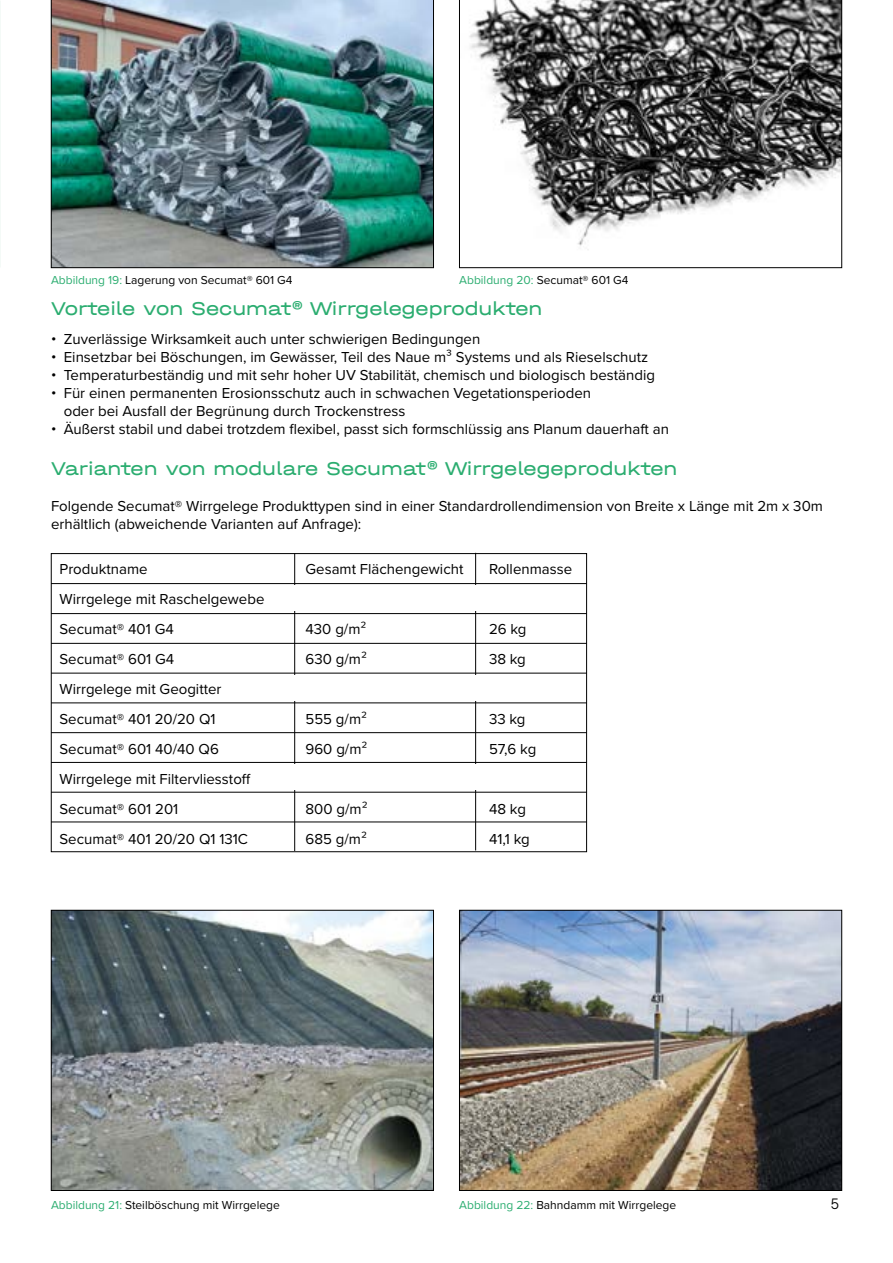
<style>
.page{position:relative;width:893px;height:1263px;background:#fff}
.page>*{position:absolute;margin:0;border:0;box-sizing:border-box;transform-origin:0 0}
.t1{font:19.5px "Halvar Breit";color:#2bad70}
.t2{font:15px/30px "Proxima Nova";color:#000}
.t3{font:15px "TT Commons Pro";color:#000}
.t4{font:12px "Proxima Nova";color:#000}
.s1{color:#2bad70}
</style>
<div class="page">
<div style="left:51px;top:553px;width:536px;height:299px;border:1px solid #000"></div>
<hr style="left:51px;top:583px;width:536px;height:1px;background:#000">
<hr style="left:51px;top:613px;width:536px;height:1px;background:#000">
<hr style="left:51px;top:643px;width:536px;height:1px;background:#000">
<hr style="left:51px;top:673px;width:536px;height:1px;background:#000">
<hr style="left:51px;top:703px;width:536px;height:1px;background:#000">
<hr style="left:51px;top:732px;width:536px;height:1px;background:#000">
<hr style="left:51px;top:762px;width:536px;height:1px;background:#000">
<hr style="left:51px;top:792px;width:536px;height:1px;background:#000">
<hr style="left:51px;top:822px;width:536px;height:1px;background:#000">
<hr style="left:294px;top:553px;width:1px;height:298px;background:#000">
<hr style="left:475px;top:553px;width:1px;height:297px;background:#000">
<img style="left:51px;top:0;width:383px;height:268px">
<svg style="left:459px;top:0;width:383px;height:268px"></svg>
<img style="left:461px;top:912px;width:379px;height:277px">
<div style="left:459px;top:910px;width:383px;height:281px;border:1px solid #000"></div>
<img style="left:53px;top:912px;width:379px;height:277px">
<div style="left:51px;top:910px;width:383px;height:281px;border:1px solid #000"></div>
<div style="left:291px;top:585px;width:263px;height:26px;background:#fff"></div>
<div style="left:289px;top:675px;width:263px;height:26px;background:#fff"></div>
<div style="left:291px;top:764px;width:261px;height:26px;background:#fff"></div>
<p class="t4" style="left:51px;top:271px;width:243px"><span class="s1">Abbildung 19:</span> Lagerung von Secumat® 601 G4</p>
<p class="t4" style="left:459px;top:271px;width:171px"><span class="s1">Abbildung 20:</span> Secumat® 601 G4</p>
<h1 class="t1" style="left:51px;top:297px;width:493px">Vorteile von Secumat® Wirrgelegeprodukten</h1>
<p class="t2" style="left:51px;top:323px;width:431px">• Zuverlässige Wirksamkeit auch unter schwierigen Bedingungen</p>
<p class="t2" style="left:51px;top:341px;width:599px">• Einsetzbar bei Böschungen, im Gewässer, Teil des Naue m³ Systems und als Rieselschutz</p>
<p class="t2" style="left:51px;top:359px;width:605px">• Temperaturbeständig und mit sehr hoher UV Stabilität, chemisch und biologisch beständig</p>
<p class="t2" style="left:64px;top:383px;width:529px;line-height:18px;text-indent:-13px">• Für einen permanenten Erosionsschutz auch in schwachen Vegetationsperioden oder bei Ausfall der Begrünung durch Trockenstress</p>
<p class="t2" style="left:51px;top:413px;width:620px">• Äußerst stabil und dabei trotzdem flexibel, passt sich formschlüssig ans Planum dauerhaft an</p>
<h1 class="t1" style="left:51px;top:456px;width:628px">Varianten von modulare Secumat® Wirrgelegeprodukten</h1>
<p class="t2" style="left:51px;top:496px;width:773px;line-height:18px">Folgende Secumat® Wirrgelege Produkttypen sind in einer Standardrollendimension von Breite x Länge mit 2m x 30m erhältlich (abweichende Varianten auf Anfrage):</p>
<p class="t2" style="left:60px;top:553px;width:90px">Produktname</p>
<p class="t2" style="left:306px;top:553px;width:159px">Gesamt Flächengewicht</p>
<p class="t2" style="left:489px;top:553px;width:85px">Rollenmasse</p>
<p class="t2" style="left:60px;top:583px;width:206px">Wirrgelege mit Raschelgewebe<br>Secumat® 401 G4</p>
<p class="t2" style="left:306px;top:613px;width:62px">430 g/m²</p>
<p class="t2" style="left:489px;top:613px;width:39px">26 kg</p>
<p class="t2" style="left:60px;top:643px;width:116px">Secumat® 601 G4</p>
<p class="t2" style="left:306px;top:643px;width:63px">630 g/m²</p>
<p class="t2" style="left:489px;top:643px;width:38px">38 kg</p>
<p class="t2" style="left:60px;top:673px;width:164px">Wirrgelege mit Geogitter<br>Secumat® 401 20/20 Q1</p>
<p class="t2" style="left:306px;top:703px;width:63px">555 g/m²</p>
<p class="t2" style="left:489px;top:703px;width:38px">33 kg</p>
<p class="t2" style="left:60px;top:733px;width:161px">Secumat® 601 40/40 Q6</p>
<p class="t2" style="left:306px;top:733px;width:63px">960 g/m²</p>
<p class="t2" style="left:489px;top:733px;width:49px">57,6 kg</p>
<p class="t2" style="left:60px;top:763px;width:193px">Wirrgelege mit Filtervliesstoff<br>Secumat® 601 201</p>
<p class="t2" style="left:306px;top:793px;width:63px">800 g/m²</p>
<p class="t2" style="left:489px;top:793px;width:38px">48 kg</p>
<p class="t2" style="left:60px;top:823px;width:190px">Secumat® 401 20/20 Q1 131C</p>
<p class="t2" style="left:306px;top:823px;width:63px">685 g/m²</p>
<p class="t2" style="left:489px;top:823px;width:42px">41,1 kg</p>
<p class="t4" style="left:51px;top:1196px;width:230px"><span class="s1">Abbildung 21:</span> Steilböschung mit Wirrgelege</p>
<p class="t4" style="left:459px;top:1196px;width:218px"><span class="s1">Abbildung 22:</span> Bahndamm mit Wirrgelege</p>
<p class="t3" style="left:831px;top:1193px;width:10px">5</p>
</div>
